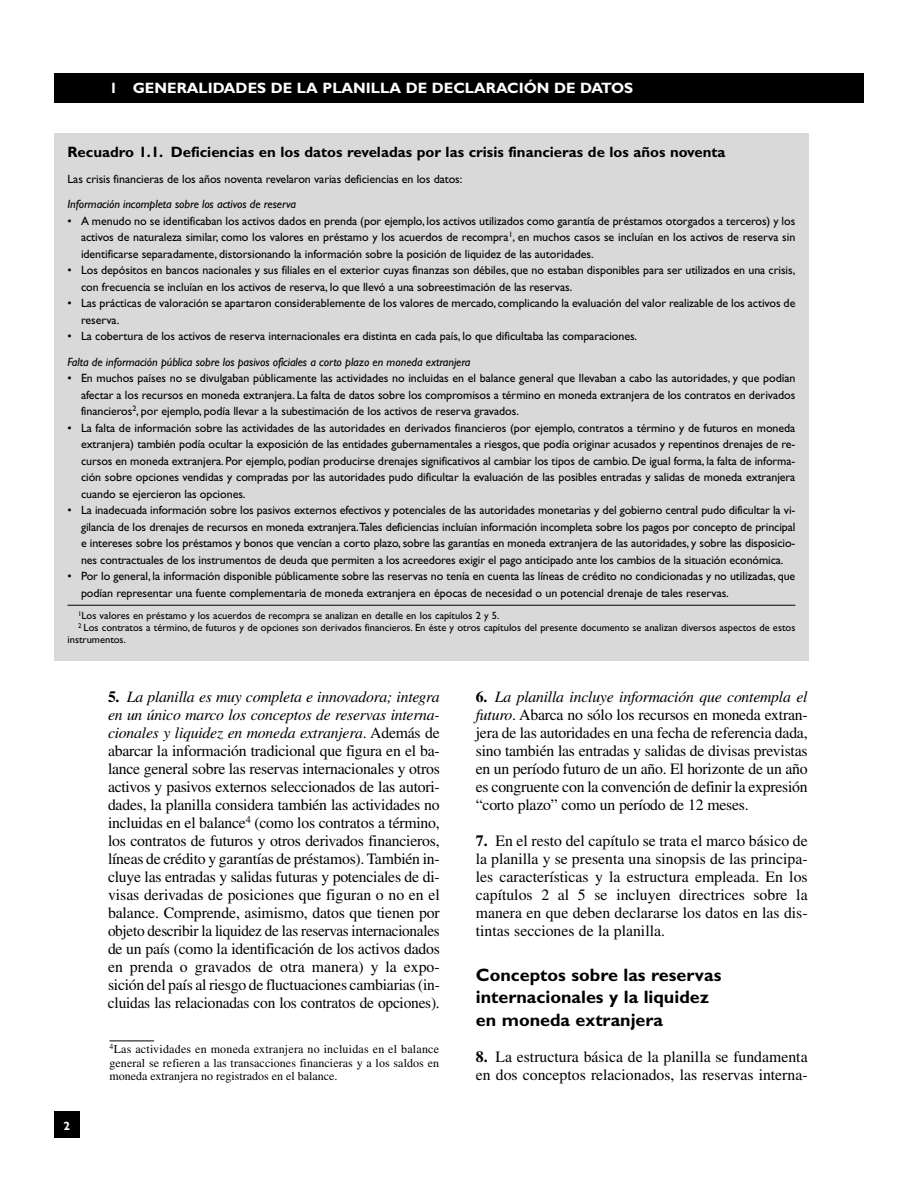
<style>
.page{position:relative;width:918px;height:1188px;background:#fff}
.page>*{position:absolute;margin:0;border:0;box-sizing:border-box;transform-origin:0 0}
.t1{font:700 18px/22.5px "Gill Sans";color:#000}
.t2{font:15.75px/18px "Times";color:#000;text-align:justify}
.t3{font:700 15px "Gill Sans";color:#000}
.t4{font:700 15px "Gill Sans";color:#fff}
.t5{font:12px/16.5px "Gill Sans";letter-spacing:-.005em;color:#000;text-align:justify}
.t6{font:12px/13.5px "Times";color:#000;text-align:justify}
.t7{font:italic 12px "Gill Sans";letter-spacing:-.005em;color:#000}
.t8{font:700 12px "Gill Sans";color:#fff}
.t9{font:10.5px "Gill Sans";color:#000}
.s1{font-weight:700}
.s2{font-style:italic}
</style>
<div class="page">
<div style="left:54px;top:74px;width:810px;height:30px;background:#000"></div>
<div style="left:54px;top:1112px;width:26px;height:26px;background:#000"></div>
<hr style="left:110px;top:1041px;width:44px;height:1px;background:#000">
<div style="left:54px;top:133px;width:755px;height:528px;background:#d9d9d9"></div>
<hr style="left:68px;top:605px;width:727px;height:1px;background:#000">
<p class="t4" style="left:110px;top:83px;width:525px">1 GENERALIDADES DE LA PLANILLA DE DECLARACIÓN DE DATOS</p>
<p class="t3" style="left:68px;top:147px;width:660px">Recuadro 1.1. Deficiencias en los datos reveladas por las crisis financieras de los años noventa</p>
<p class="t5" style="left:68px;top:172px;width:397px">Las crisis financieras de los años noventa revelaron varias deficiencias en los datos:</p>
<p class="t7" style="left:68px;top:200px;width:230px">Información incompleta sobre los activos de reserva</p>
<p class="t5" style="left:81px;top:214px;width:716px;text-indent:-14px">• A menudo no se identificaban los activos dados en prenda (por ejemplo, los activos utilizados como garantía de préstamos otorgados a terceros) y los activos de naturaleza similar, como los valores en préstamo y los acuerdos de recompra<sup>1</sup>, en muchos casos se incluían en los activos de reserva sin identificarse separadamente, distorsionando la información sobre la posición de liquidez de las autoridades.</p>
<p class="t5" style="left:81px;top:263px;width:716px;text-indent:-14px">• Los depósitos en bancos nacionales y sus filiales en el exterior cuyas finanzas son débiles, que no estaban disponibles para ser utilizados en una crisis, con frecuencia se incluían en los activos de reserva, lo que llevó a una sobreestimación de las reservas.</p>
<p class="t5" style="left:81px;top:296px;width:716px;text-indent:-13px">• Las prácticas de valoración se apartaron considerablemente de los valores de mercado, complicando la evaluación del valor realizable de los activos de reserva.</p>
<p class="t5" style="left:68px;top:329px;width:571px">• La cobertura de los activos de reserva internacionales era distinta en cada país, lo que dificultaba las comparaciones.</p>
<p class="t7" style="left:68px;top:358px;width:405px">Falta de información pública sobre los pasivos oficiales a corto plazo en moneda extranjera</p>
<p class="t5" style="left:81px;top:371px;width:716px;text-indent:-14px">• En muchos países no se divulgaban públicamente las actividades no incluidas en el balance general que llevaban a cabo las autoridades, y que podían afectar a los recursos en moneda extranjera. La falta de datos sobre los compromisos a término en moneda extranjera de los contratos en derivados financieros<sup>2</sup>, por ejemplo, podía llevar a la subestimación de los activos de reserva gravados.</p>
<p class="t5" style="left:81px;top:421px;width:716px;text-indent:-14px">• La falta de información sobre las actividades de las autoridades en derivados financieros (por ejemplo, contratos a término y de futuros en moneda extranjera) también podía ocultar la exposición de las entidades gubernamentales a riesgos, que podía originar acusados y repentinos drenajes de re&shy;cursos en moneda extranjera. Por ejemplo, podían producirse drenajes significativos al cambiar los tipos de cambio. De igual forma, la falta de informa&shy;ción sobre opciones vendidas y compradas por las autoridades pudo dificultar la evaluación de las posibles entradas y salidas de moneda extranjera cuando se ejercieron las opciones.</p>
<p class="t5" style="left:81px;top:503px;width:716px;text-indent:-14px">• La inadecuada información sobre los pasivos externos efectivos y potenciales de las autoridades monetarias y del gobierno central pudo dificultar la vi&shy;gilancia de los drenajes de recursos en moneda extranjera.Tales deficiencias incluían información incompleta sobre los pagos por concepto de principal e intereses sobre los préstamos y bonos que vencían a corto plazo, sobre las garantías en moneda extranjera de las autoridades, y sobre las disposicio&shy;nes contractuales de los instrumentos de deuda que permiten a los acreedores exigir el pago anticipado ante los cambios de la situación económica.</p>
<p class="t5" style="left:81px;top:569px;width:716px;text-indent:-14px">• Por lo general, la información disponible públicamente sobre las reservas no tenía en cuenta las líneas de crédito no condicionadas y no utilizadas, que podían representar una fuente complementaria de moneda extranjera en épocas de necesidad o un potencial drenaje de tales reservas.</p>
<p class="t9" style="left:78px;top:612px;width:423px"><sup>1</sup>Los valores en préstamo y los acuerdos de recompra se analizan en detalle en los capítulos 2 y 5.</p>
<p class="t9" style="left:78px;top:624px;width:719px"><sup>2</sup> Los contratos a término, de futuros y de opciones son derivados financieros. En éste y otros capítulos del presente documento se analizan diversos aspectos de estos</p>
<p class="t9" style="left:68px;top:636px;width:60px">instrumentos.</p>
<p class="t8" style="left:63px;top:1121px;width:8px">2</p>
<p class="t2" style="left:108px;top:689px;width:333px"><span class="s1">5.</span> <span class="s2">La planilla es muy completa e innovadora; integra en un único marco los conceptos de reservas interna&shy;cionales y liquidez en moneda extranjera</span>. Además de abarcar la información tradicional que figura en el ba&shy;lance general sobre las reservas internacionales y otros activos y pasivos externos seleccionados de las autori&shy;dades, la planilla considera también las actividades no incluidas en el balance<sup>4</sup> (como los contratos a término, los contratos de futuros y otros derivados financieros, líneas de crédito y garantías de préstamos). También in&shy;cluye las entradas y salidas futuras y potenciales de di&shy;visas derivadas de posiciones que figuran o no en el balance. Comprende, asimismo, datos que tienen por objeto describir la liquidez de las reservas internacionales de un país (como la identificación de los activos dados en prenda o gravados de otra manera) y la expo&shy;sición del país al riesgo de fluctuaciones cambiarias (in&shy;cluidas las relacionadas con los contratos de opciones).</p>
<p class="t2" style="left:476px;top:689px;width:333px"><span class="s1">6.</span> <span class="s2">La planilla incluye información que contempla el futuro</span>. Abarca no sólo los recursos en moneda extran&shy;jera de las autoridades en una fecha de referencia dada, sino también las entradas y salidas de divisas previstas en un período futuro de un año. El horizonte de un año es congruente con la convención de definir la expresión “corto plazo” como un período de 12 meses.</p>
<p class="t2" style="left:476px;top:833px;width:333px"><span class="s1">7.</span> En el resto del capítulo se trata el marco básico de la planilla y se presenta una sinopsis de las principa&shy;les características y la estructura empleada. En los capítulos 2 al 5 se incluyen directrices sobre la manera en que deben declararse los datos en las dis&shy;tintas secciones de la planilla.</p>
<h1 class="t1" style="left:476px;top:965px;width:247px">Conceptos sobre las reservas internacionales y la liquidez en moneda extranjera</h1>
<h2 class="t2" style="left:476px;top:1049px;width:333px"><span class="s1">8.</span> La estructura básica de la planilla se fundamenta en dos conceptos relacionados, las reservas interna-</h2>
<p class="t6" style="left:109px;top:1044px;width:331px"><sup>4</sup>Las actividades en moneda extranjera no incluidas en el balance general se refieren a las transacciones financieras y a los saldos en moneda extranjera no registrados en el balance.</p>
</div>
